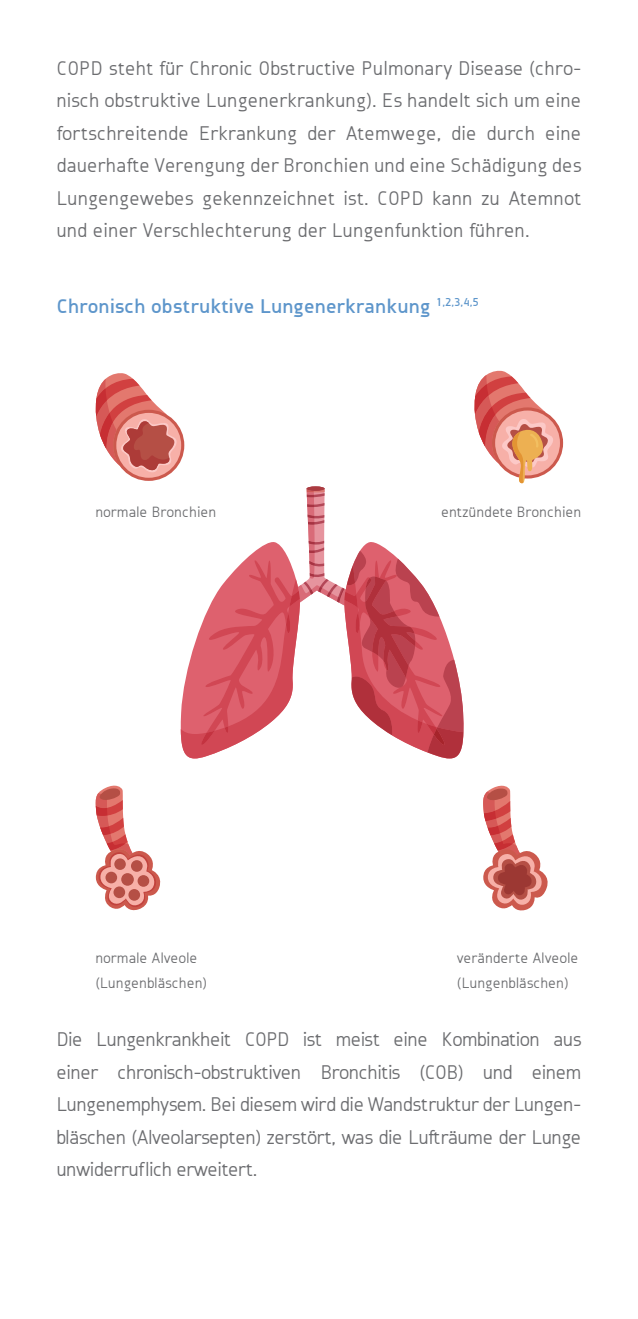
<style>
.page{position:relative;width:638px;height:1319px;background:#fff}
.page>*{position:absolute;margin:0;border:0;box-sizing:border-box;transform-origin:0 0}
.t1{font:300 20px/32.5px "Informatic";letter-spacing:.025em;color:#6c6d70;text-align:justify}
.t2{font:20px "Informatic";letter-spacing:.03em;color:#5e96cb}
.t3{font:300 15px "Informatic";letter-spacing:.03em;color:#6c6d70}
</style>
<div class="page">
<svg style="left:181px;top:486px;width:283px;height:273px"></svg>
<svg style="left:113px;top:409px;width:71px;height:72px"></svg>
<div style="left:116px;top:413px;width:65px;height:64px;background:#f7b0a8;border-radius:50%"></div>
<svg style="left:96px;top:373px;width:82px;height:99px"></svg>
<svg style="left:492px;top:407px;width:71px;height:71px"></svg>
<div style="left:495px;top:410px;width:65px;height:65px;background:#f7b0a8;border-radius:50%"></div>
<svg style="left:474px;top:370px;width:80px;height:113px"></svg>
<svg style="left:95px;top:785px;width:66px;height:126px"></svg>
<div style="left:121px;top:873px;width:13px;height:12px;background:#b54f45;border-radius:50%"></div>
<div style="left:114px;top:858px;width:12px;height:11px;background:#b54f45;border-radius:50%"></div>
<div style="left:131px;top:860px;width:12px;height:11px;background:#b54f45;border-radius:50%"></div>
<div style="left:138px;top:875px;width:11px;height:11px;background:#b54f45;border-radius:50%"></div>
<div style="left:128px;top:888px;width:12px;height:12px;background:#b54f45;border-radius:50%"></div>
<div style="left:113px;top:886px;width:12px;height:12px;background:#b54f45;border-radius:50%"></div>
<div style="left:105px;top:871px;width:12px;height:12px;background:#b54f45;border-radius:50%"></div>
<svg style="left:483px;top:785px;width:65px;height:126px"></svg>
<p class="t1" style="left:57px;top:52px;width:526px">COPD steht für Chronic Obstructive Pulmonary Disease (chro&shy;nisch obstruktive Lungenerkrankung). Es handelt sich um eine fortschreitende Erkrankung der Atemwege, die durch eine dauerhafte Verengung der Bronchien und eine Schädigung des Lungengewebes gekennzeichnet ist. COPD kann zu Atemnot und einer Verschlechterung der Lungenfunktion führen.</p>
<p class="t2" style="left:57px;top:294px;width:423px">Chronisch obstruktive Lungenerkrankung <sup>1,2,3,4,5</sup></p>
<p class="t3" style="left:96px;top:504px;width:122px">normale Bronchien</p>
<p class="t3" style="left:441px;top:504px;width:141px">entzündete Bronchien</p>
<p class="t3" style="left:96px;top:949px;width:103px">normale Alveole</p>
<p class="t3" style="left:96px;top:974px;width:113px">(Lungenbläschen)</p>
<p class="t3" style="left:457px;top:949px;width:122px">veränderte Alveole</p>
<p class="t3" style="left:457px;top:974px;width:113px">(Lungenbläschen)</p>
<p class="t1" style="left:57px;top:1022px;width:526px">Die Lungenkrankheit COPD ist meist eine Kombination aus einer chronisch-obstruktiven Bronchitis (COB) und einem Lungenemphysem. Bei diesem wird die Wandstruktur der Lungen&shy;bläschen (Alveolarsepten) zerstört, was die Lufträume der Lunge unwiderruflich erweitert.</p>
</div>
